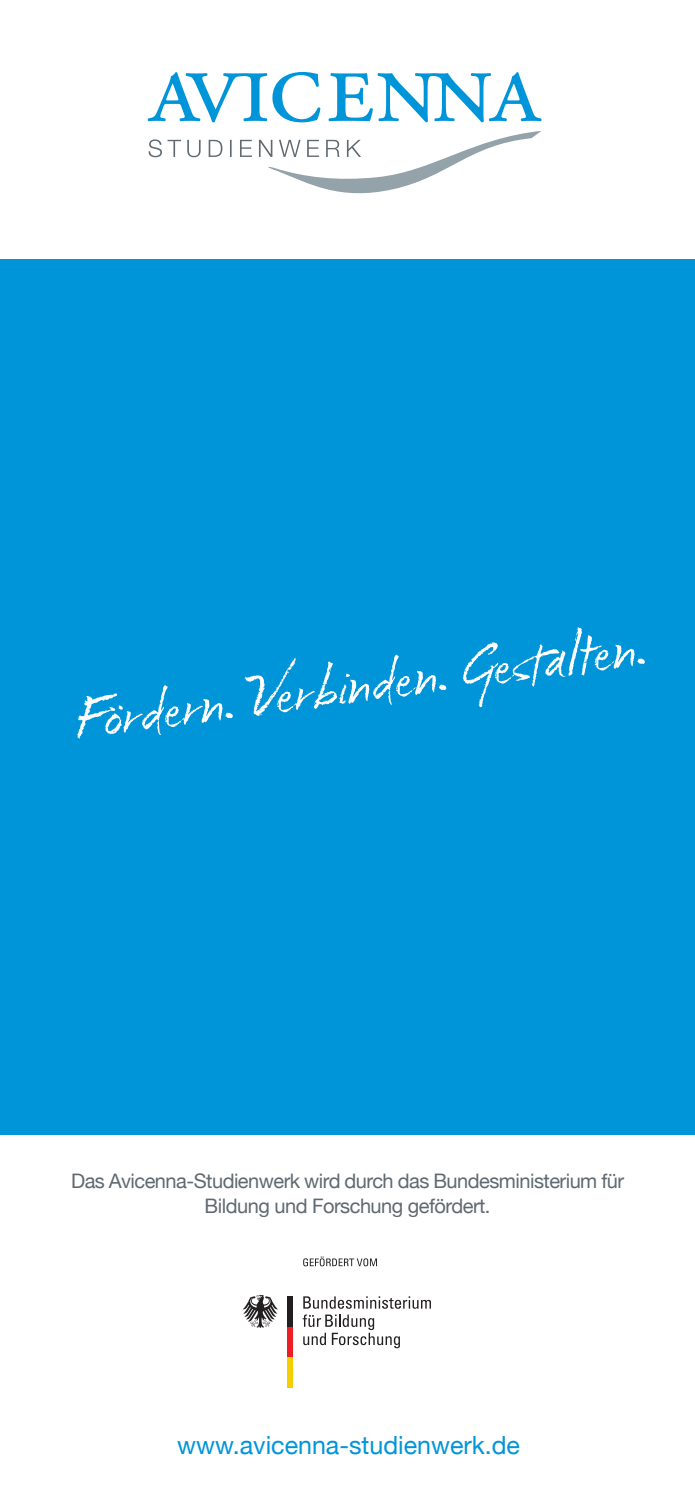
<style>
.page{position:relative;width:695px;height:1489px;background:#fff}
.page>*{position:absolute;margin:0;border:0;box-sizing:border-box;transform-origin:0 0}
.t1{font:62.5px "Fugu";color:#fff}
.t2{font:25px "Helvetica Neue";color:#0095d9}
.t3{font:20px/25px "Helvetica Neue";letter-spacing:-.025em;color:#5f696f;text-align:center}
</style>
<div class="page">
<div style="left:0;top:259px;width:694px;height:875px;background:#0095d9"></div>
<svg style="left:302px;top:1314px;width:98px;height:34px"></svg>
<svg style="left:303px;top:1296px;width:128px;height:12px"></svg>
<div style="left:287px;top:1356px;width:5px;height:31px;background:#f4cf02"></div>
<div style="left:287px;top:1326px;width:5px;height:30px;background:#ee1d23"></div>
<div style="left:287px;top:1296px;width:5px;height:30px;background:#231f20"></div>
<svg style="left:242px;top:1294px;width:36px;height:33px"></svg>
<svg style="left:303px;top:1256px;width:74px;height:10px"></svg>
<svg style="left:148px;top:72px;width:393px;height:50px"></svg>
<svg style="left:148px;top:131px;width:393px;height:62px"></svg>
<p class="t1" style="left:69px;top:682px;width:577px;rotate:-8deg">Fördern. Verbinden. Gest alten.</p>
<p class="t3" style="left:71px;top:1169px;width:554px">Das Avicenna-Studienwerk wird durch das Bundesministerium für<br>Bildung und Forschung gefördert.</p>
<p class="t2" style="left:177px;top:1426px;width:344px">www.avicenna-studienwerk.de</p>
</div>
